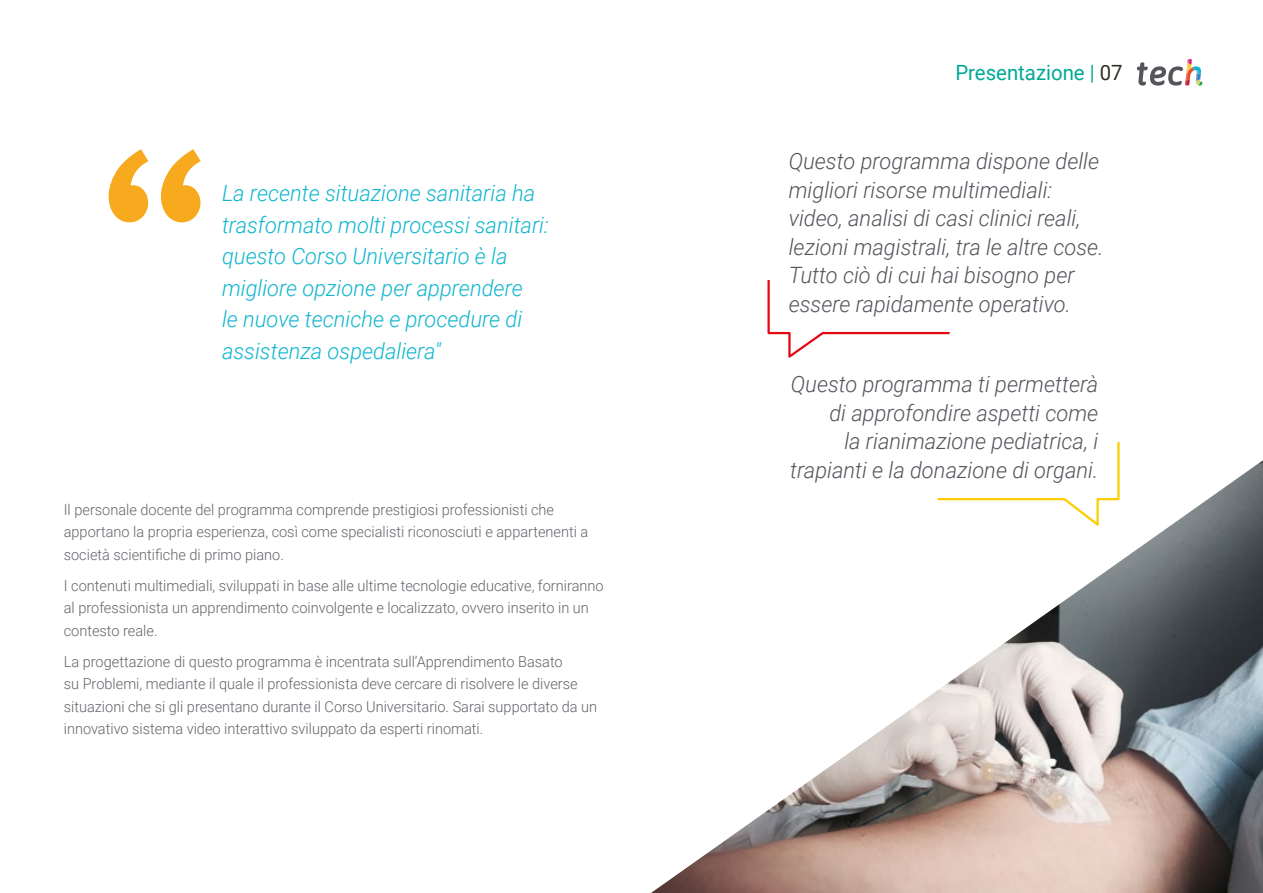
<style>
.page{position:relative;width:1263px;height:893px;background:#fff}
.page>*{position:absolute;margin:0;border:0;box-sizing:border-box;transform-origin:0 0}
.t1{font:italic 300 22.5px/28.5px "Roboto";color:#52555b;text-align:right}
.t2{font:italic 300 22.5px/31.5px "Roboto";color:#0fb6cf}
.t3{font:21px "Roboto";color:#00a996}
.t4{font:300 15px/22.5px "Roboto";color:#61646a}
.s1{color:#312e20}
</style>
<div class="page">
<svg style="left:109px;top:149px;width:92px;height:73px"></svg>
<svg style="left:767px;top:280px;width:183px;height:78px"></svg>
<img style="left:651px;top:460px;width:612px;height:433px">
<svg style="left:1137px;top:59px;width:65px;height:27px"></svg>
<h1 class="t2" style="left:222px;top:177px;width:328px">La recente situazione sanitaria ha trasformato molti processi sanitari: questo Corso Universitario è la migliore opzione per apprendere<br>le nuove tecniche e procedure di assistenza ospedaliera"</h1>
<p class="t4" style="left:64px;top:498px;width:526px">Il personale docente del programma comprende prestigiosi professionisti che apportano la propria esperienza, così come specialisti riconosciuti e appartenenti a società scientifiche di primo piano.</p>
<p class="t4" style="left:64px;top:574px;width:541px">I contenuti multimediali, sviluppati in base alle ultime tecnologie educative, forniranno al professionista un apprendimento coinvolgente e localizzato, ovvero inserito in un contesto reale.</p>
<p class="t4" style="left:64px;top:650px;width:535px">La progettazione di questo programma è incentrata sull’Apprendimento Basato<br>su Problemi, mediante il quale il professionista deve cercare di risolvere le diverse situazioni che si gli presentano durante il Corso Universitario. Sarai supportato da un innovativo sistema video interattivo sviluppato da esperti rinomati.</p>
<h2 class="t3" style="left:955px;top:57px;width:169px">Presentazione | <span class="s1">07</span></h2>
<h1 class="t1" style="left:789px;top:146px;width:316px;text-align:left">Questo programma dispone delle migliori risorse multimediali: video, analisi di casi clinici reali, lezioni magistrali, tra le altre cose.<br>Tutto ciò di cui hai bisogno per essere rapidamente operativo.</h1>
<h1 class="t1" style="left:790px;top:369px;width:310px">Questo programma ti permetterà di approfondire aspetti come<br>la rianimazione pediatrica, i trapianti e la donazione di organi.</h1>
</div>
